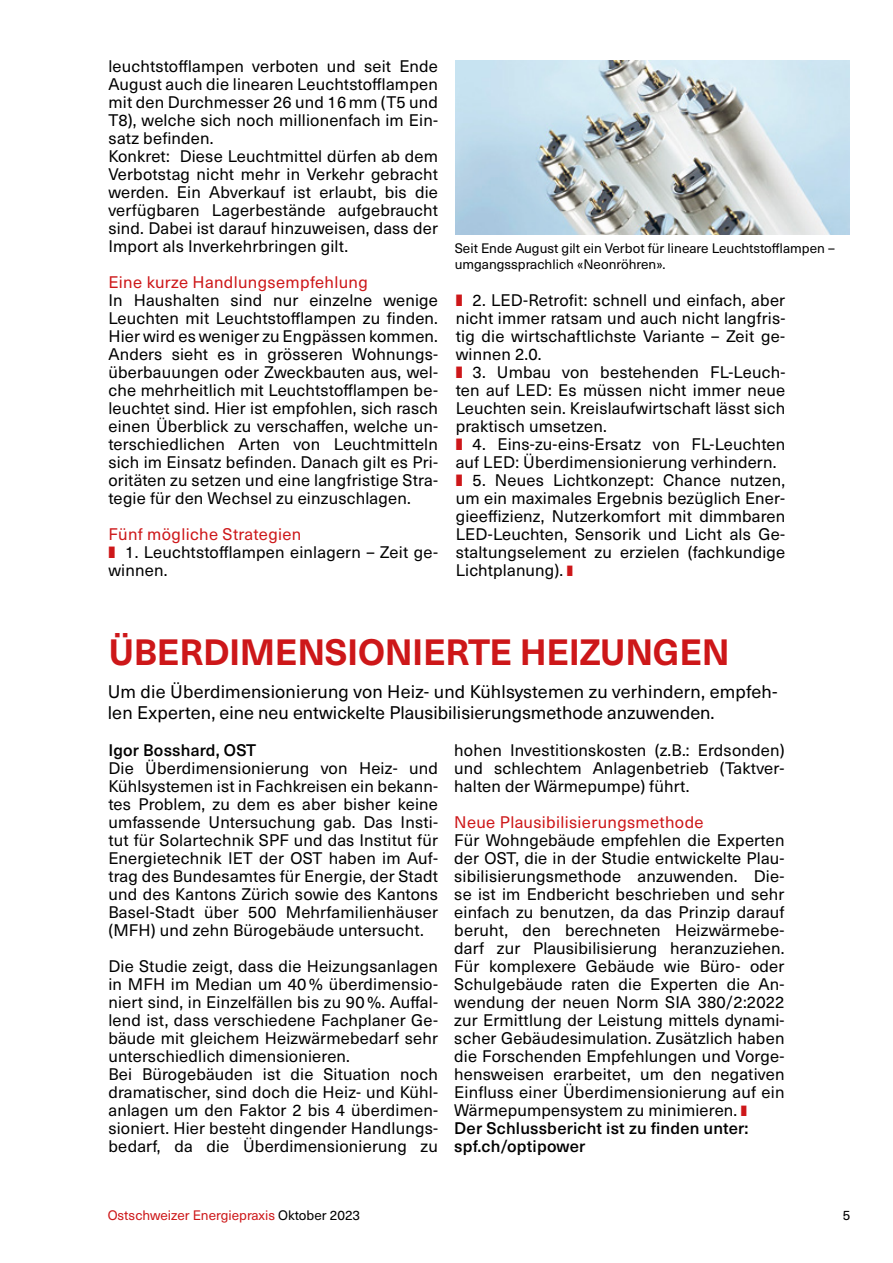
<style>
.page{position:relative;width:893px;height:1263px;background:#fff}
.page>*{position:absolute;margin:0;border:0;box-sizing:border-box;transform-origin:0 0}
.t1{font:700 36px "Neue Haas Unica Pro";letter-spacing:-.01em;color:#cd1719}
.t2{font:18px/21px "Neue Haas Unica Pro";letter-spacing:.01em;color:#000}
.t3{font:16.5px/18px "Neue Haas Unica Pro";letter-spacing:.01em;color:#000}
.t4{font:16.5px "Neue Haas Unica Pro";letter-spacing:.02em;color:#cd1719}
.t5{font:500 16.5px "Neue Haas Unica Pro";letter-spacing:.01em;color:#000}
.t6{font:13.5px/16.5px "Neue Haas Unica Pro";color:#000}
.t7{font:13.5px "Neue Haas Unica Pro";color:#cd1719}
.s1{color:#cd1719}
.s2{font-weight:500}
.s3{color:#000}
</style>
<div class="page">
<img style="left:455px;top:60px;width:395px;height:174px">
<p class="t3" style="left:108px;top:57px;width:331px">leuchtstofflampen verboten und seit Ende August auch die linearen Leuchtstofflampen mit den Durchmesser 26 und 16 mm (T5 und T8), welche sich noch millionenfach im Ein&shy;satz befinden.<br>Konkret: Diese Leuchtmittel dürfen ab dem Verbotstag nicht mehr in Verkehr gebracht werden. Ein Abverkauf ist erlaubt, bis die verfügbaren Lagerbestände aufgebraucht sind. Dabei ist darauf hinzuweisen, dass der Import als Inverkehrbringen gilt.</p>
<p class="t4" style="left:108px;top:272px;width:261px">Eine kurze Handlungsempfehlung</p>
<p class="t3" style="left:108px;top:291px;width:331px;text-align:justify">In Haushalten sind nur einzelne wenige Leuchten mit Leuchtstofflampen zu finden.<br>Hier wird es weniger zu Engpässen kommen.<br>Anders sieht es in grösseren Wohnungs&shy;überbauungen oder Zweckbauten aus, wel&shy;che mehrheitlich mit Leuchtstofflampen be&shy;leuchtet sind. Hier ist empfohlen, sich rasch einen Überblick zu verschaffen, welche un&shy;terschiedlichen Arten von Leuchtmitteln sich im Einsatz befinden. Danach gilt es Pri&shy;oritäten zu setzen und eine langfristige Stra&shy;tegie für den Wechsel zu einzuschlagen.</p>
<p class="t3" style="left:108px;top:525px;width:331px"><span class="s1">Fünf mögliche Strategien<br>❚</span> 1. Leuchtstofflampen einlagern – Zeit ge&shy;winnen.</p>
<p class="t6" style="left:455px;top:240px;width:382px">Seit Ende August gilt ein Verbot für lineare Leuchtstofflampen – umgangssprachlich «Neonröhren».</p>
<p class="t3" style="left:456px;top:291px;width:331px"><span class="s1">❚</span> 2. LED-Retrofit: schnell und einfach, aber nicht immer ratsam und auch nicht langfris&shy;tig die wirtschaftlichste Variante – Zeit ge&shy;winnen 2.0.<br><span class="s1">❚</span> 3. Umbau von bestehenden FL-Leuch&shy;ten auf LED: Es müssen nicht immer neue Leuchten sein. Kreislaufwirtschaft lässt sich praktisch umsetzen.<br><span class="s1">❚</span> 4. Eins-zu-eins-Ersatz von FL-Leuchten auf LED: Überdimensionierung verhindern. <span class="s1">❚</span> 5. Neues Lichtkonzept: Chance nutzen, um ein maximales Ergebnis bezüglich Ener&shy;gieeffizienz, Nutzerkomfort mit dimmbaren LED-Leuchten, Sensorik und Licht als Ge&shy;staltungselement zu erzielen (fachkundige Lichtplanung). <span class="s1">❚</span></p>
<h1 class="t1" style="left:108px;top:631px;width:623px">ÜBERDIMENSIONIERTE HEIZUNGEN</h1>
<p class="t2" style="left:108px;top:681px;width:671px">Um die Überdimensionierung von Heiz- und Kühlsystemen zu verhindern, empfeh&shy;len Experten, eine neu entwickelte Plausibilisierungsmethode anzuwenden.</p>
<p class="t5" style="left:108px;top:740px;width:149px">Igor Bosshard, OST</p>
<p class="t3" style="left:108px;top:759px;width:331px;text-align:justify">Die Überdimensionierung von Heiz- und Kühlsystemen ist in Fachkreisen ein bekann&shy;tes Problem, zu dem es aber bisher keine umfassende Untersuchung gab. Das Insti&shy;tut für Solartechnik SPF und das Institut für Energietechnik IET der OST haben im Auf&shy;trag des Bundesamtes für Energie, der Stadt und des Kantons Zürich sowie des Kantons Basel-Stadt über 500 Mehrfamilienhäuser (MFH) und zehn Bürogebäude untersucht.</p>
<p class="t3" style="left:108px;top:957px;width:331px">Die Studie zeigt, dass die Heizungsanlagen in MFH im Median um 40 % überdimensio&shy;niert sind, in Einzelfällen bis zu 90 %. Auffal&shy;lend ist, dass verschiedene Fachplaner Ge&shy;bäude mit gleichem Heizwärmebedarf sehr unterschiedlich dimensionieren.<br>Bei Bürogebäuden ist die Situation noch dramatischer, sind doch die Heiz- und Kühl&shy;anlagen um den Faktor 2 bis 4 überdimen&shy;sioniert. Hier besteht dingender Handlungs&shy;bedarf, da die Überdimensionierung zu</p>
<p class="t3" style="left:454px;top:741px;width:332px;text-align:justify">hohen Investitionskosten (z.B.: Erdsonden) und schlechtem Anlagenbetrieb (Taktver&shy;halten der Wärmepumpe) führt.</p>
<p class="t4" style="left:454px;top:812px;width:251px">Neue Plausibilisierungsmethode</p>
<p class="t3" style="left:454px;top:831px;width:332px">Für Wohngebäude empfehlen die Experten der OST, die in der Studie entwickelte Plau&shy;sibilisierungsmethode anzuwenden. Die&shy;se ist im Endbericht beschrieben und sehr einfach zu benutzen, da das Prinzip darauf beruht, den berechneten Heizwärmebe&shy;darf zur Plausibilisierung heranzuziehen.<br>Für komplexere Gebäude wie Büro- oder Schulgebäude raten die Experten die An&shy;wendung der neuen Norm SIA 380/2:2022 zur Ermittlung der Leistung mittels dynami&shy;scher Gebäudesimulation. Zusätzlich haben die Forschenden Empfehlungen und Vorge&shy;hensweisen erarbeitet, um den negativen Einfluss einer Überdimensionierung auf ein Wärmepumpensystem zu minimieren. <span class="s1">❚<br></span><span class="s2">Der Schlussbericht ist zu finden unter: spf.ch/optipower</span></p>
<p class="t7" style="left:108px;top:1207px;width:254px">Ostschweizer Energiepraxis <span class="s3">Oktober 2023</span></p>
<p class="t6" style="left:843px;top:1207px;width:9px">5</p>
</div>
